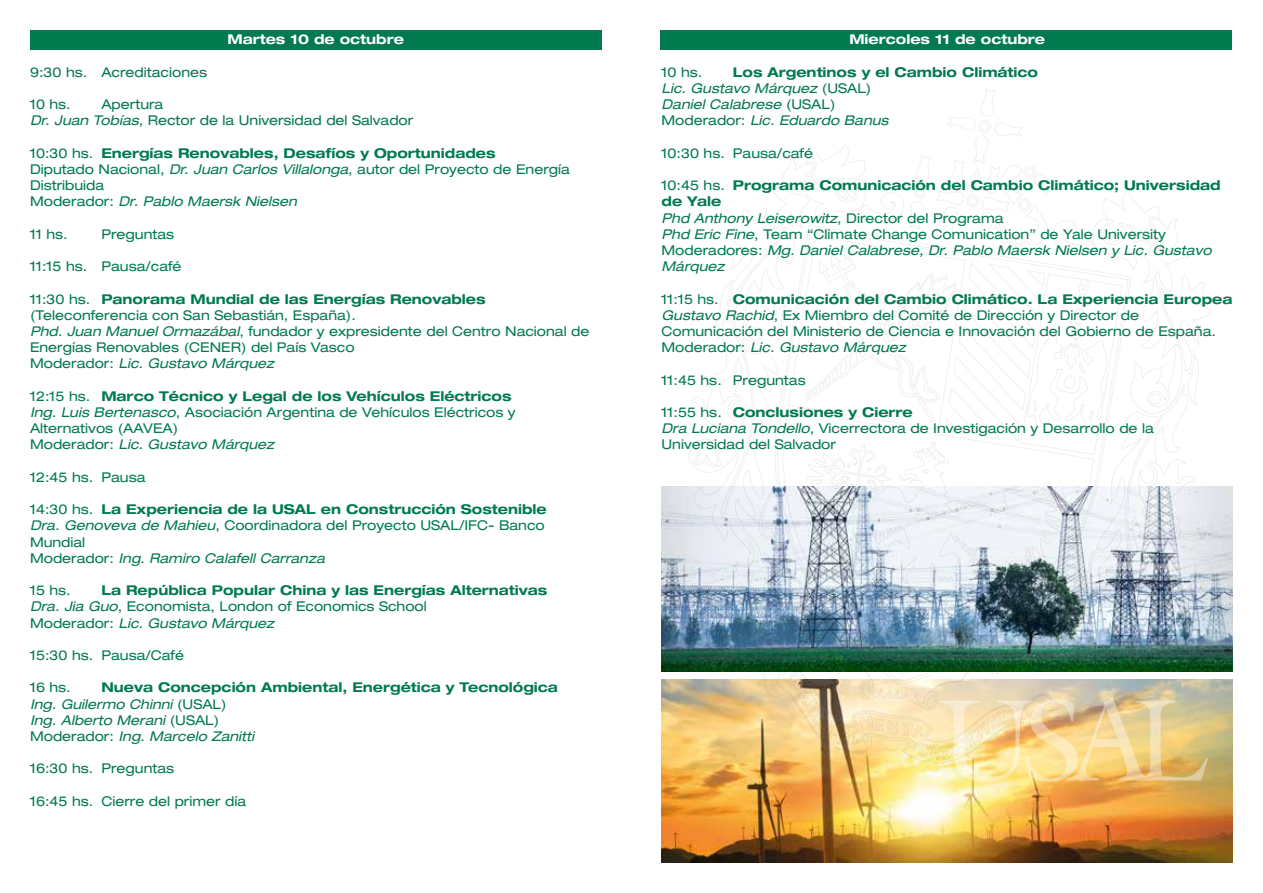
<style>
.page{position:relative;width:1263px;height:893px;background:#fff}
.page>*{position:absolute;margin:0;border:0;box-sizing:border-box;transform-origin:0 0}
.t1{font:expanded 13.5px/16.2px "Helvetica Neue";color:#007a4e}
.t2{font:italic expanded 13.5px/16.2px "Helvetica Neue";color:#007a4e}
.t3{font:700 expanded 13.5px/16.2px "Helvetica Neue";color:#007a4e}
.t4{font:700 expanded 13.5px "Helvetica Neue";color:#fff}
.s1{font-style:italic}
.s2{font-weight:700}
.s3{font-weight:400;font-style:italic}
.s4{font-weight:400}
.s5{font-weight:700;font-style:normal}
.s6{font-style:normal}
</style>
<div class="page">
<img style="left:662px;top:680px;width:571px;height:182px">
<img style="left:662px;top:486px;width:571px;height:186px">
<div style="left:660px;top:30px;width:572px;height:19px;background:#007a4e"></div>
<div style="left:30px;top:30px;width:571px;height:19px;background:#007a4e"></div>
<img style="left:688px;top:89px;width:523px;height:693px">
<p class="t4" style="left:227px;top:31px;width:178px">Martes 10 de octubre</p>
<p class="t1" style="left:30px;top:64px;width:179px">9:30 hs. Acreditaciones</p>
<p class="t1" style="left:30px;top:96px;width:42px">10 hs.</p>
<p class="t1" style="left:30px;top:96px;width:385px;text-indent:71px">Apertura<br><span class="s1">Dr. Juan Tobías</span>, Rector de la Universidad del Salvador</p>
<p class="t1" style="left:30px;top:145px;width:541px">10:30 hs. <span class="s2">Energías Renovables, Desafíos y Oportunidades<br></span>Diputado Nacional, <span class="s1">Dr. Juan Carlos Villalonga</span>, autor del Proyecto de Energía Distribuida<br>Moderador: <span class="s1">Dr. Pablo Maersk Nielsen</span></p>
<p class="t1" style="left:30px;top:226px;width:39px">11 hs.</p>
<p class="t1" style="left:101px;top:226px;width:74px">Preguntas</p>
<p class="t1" style="left:30px;top:258px;width:153px">11:15 hs. Pausa/café</p>
<p class="t1" style="left:30px;top:290px;width:561px">11:30 hs. <span class="s2">Panorama Mundial de las Energías Renovables </span>(Teleconferencia con San Sebastián, España).<br><span class="s1">Phd. Juan Manuel Ormazábal</span>, fundador y expresidente del Centro Nacional de Energías Renovables (CENER) del País Vasco<br>Moderador: <span class="s1">Lic. Gustavo Márquez</span></p>
<p class="t1" style="left:30px;top:388px;width:487px">12:15 hs. <span class="s2">Marco Técnico y Legal de los Vehículos Eléctricos </span><span class="s1">Ing. Luis Bertenasco</span>, Asociación Argentina de Vehículos Eléctricos y Alternativos (AAVEA)<br>Moderador: <span class="s1">Lic. Gustavo Márquez</span></p>
<p class="t1" style="left:30px;top:469px;width:117px">12:45 hs. Pausa</p>
<p class="t1" style="left:30px;top:501px;width:518px">14:30 hs. <span class="s2">La Experiencia de la USAL en Construcción Sostenible </span><span class="s1">Dra. Genoveva de Mahieu</span>, Coordinadora del Proyecto USAL/IFC- Banco Mundial<br>Moderador: <span class="s1">Ing. Ramiro Calafell Carranza</span></p>
<p class="t1" style="left:30px;top:582px;width:42px">15 hs.</p>
<p class="t3" style="left:30px;top:582px;width:519px;text-indent:71px">La República Popular China y las Energías Alternativas<br><span class="s3">Dra. Jia Guo</span><span class="s4">, Economista, London of Economics School<br>Moderador:</span> <span class="s3">Lic. Gustavo Márquez</span></p>
<p class="t1" style="left:30px;top:647px;width:156px">15:30 hs. Pausa/Café</p>
<p class="t1" style="left:30px;top:679px;width:42px">16 hs.</p>
<p class="t2" style="left:30px;top:679px;width:529px;text-indent:71px"><span class="s5">Nueva Concepción Ambiental, Energética y Tecnológica </span>Ing. Guilermo Chinni <span class="s6">(USAL)<br></span>Ing. Alberto Merani <span class="s6">(USAL)<br>Moderador:</span> Ing. Marcelo Zanitti</p>
<p class="t1" style="left:30px;top:760px;width:146px">16:30 hs. Preguntas</p>
<p class="t1" style="left:30px;top:793px;width:218px">16:45 hs. Cierre del primer día</p>
<p class="t4" style="left:849px;top:31px;width:197px">Miercoles 11 de octubre</p>
<p class="t2" style="left:661px;top:64px;width:378px;text-indent:71px"><span class="s5">Los Argentinos y el Cambio Climático<br></span>Lic. Gustavo Márquez <span class="s6">(USAL)<br></span>Daniel Calabrese <span class="s6">(USAL)<br>Moderador:</span> Lic. Eduardo Banus</p>
<p class="t1" style="left:661px;top:145px;width:153px">10:30 hs. Pausa/café</p>
<p class="t2" style="left:661px;top:177px;width:561px"><span class="s6">10:45 hs.</span> <span class="s5">Programa Comunicación del Cambio Climático; Universidad de Yale<br></span>Phd Anthony Leiserowitz<span class="s6">, Director del Programa<br></span>Phd Eric Fine<span class="s6">, Team “Climate Change Comunication” de Yale University Moderadores:</span> Mg. Daniel Calabrese, Dr. Pablo Maersk Nielsen y Lic. Gustavo Márquez</p>
<p class="t1" style="left:661px;top:290px;width:572px">11:15 hs. <span class="s2">Comunicación del Cambio Climático. La Experiencia Europea </span><span class="s1">Gustavo Rachid</span>, Ex Miembro del Comité de Dirección y Director de Comunicación del Ministerio de Ciencia e Innovación del Gobierno de España.<br>Moderador: <span class="s1">Lic. Gustavo Márquez</span></p>
<p class="t1" style="left:661px;top:371px;width:146px">11:45 hs. Preguntas</p>
<p class="t1" style="left:661px;top:404px;width:494px">11:55 hs. <span class="s2">Conclusiones y Cierre<br></span><span class="s1">Dra Luciana Tondello,</span> Vicerrectora de Investigación y Desarrollo de la<br>Universidad del Salvador</p>
<p class="t1" style="left:661px;top:64px;width:42px">10 hs.</p>
</div>
